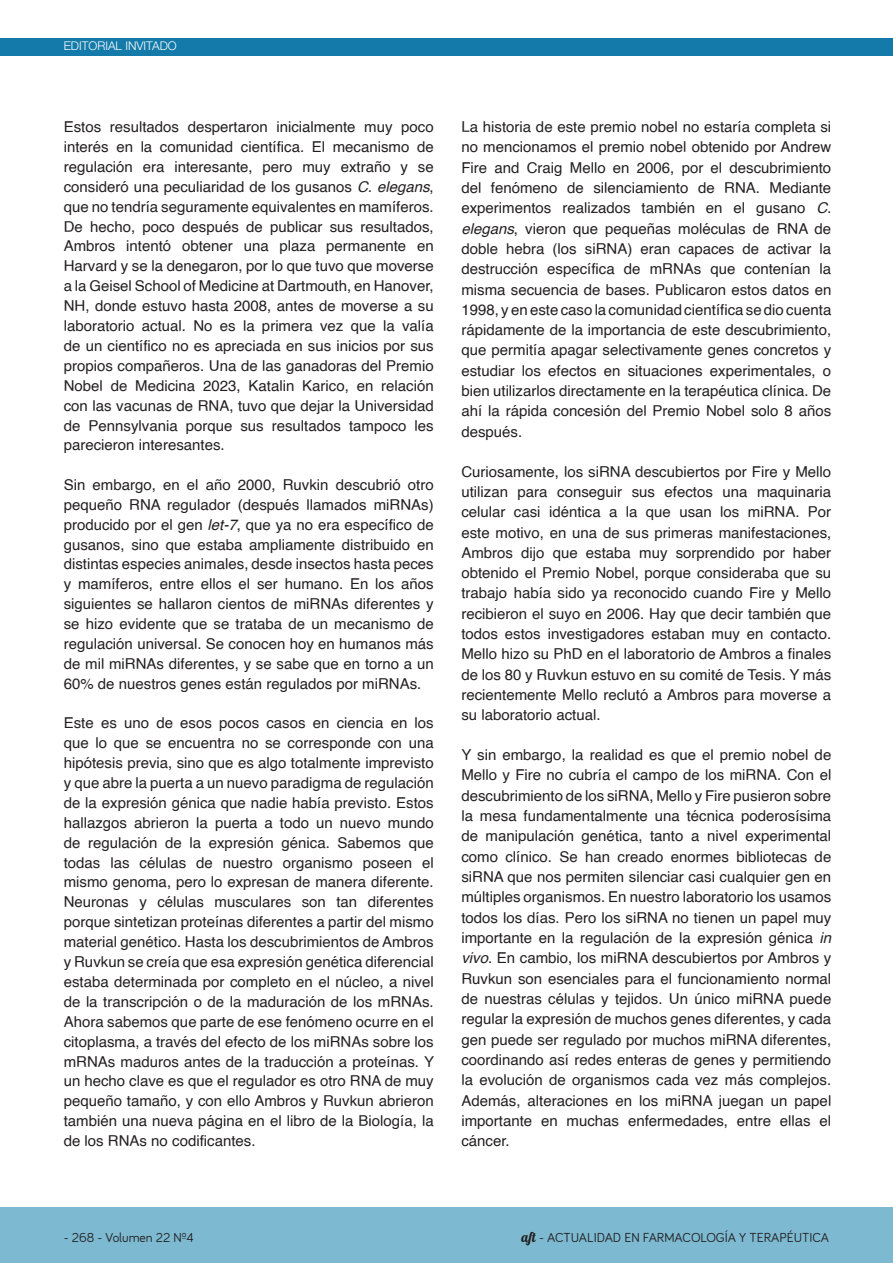
<style>
.page{position:relative;width:893px;height:1263px;background:#fff}
.page>*{position:absolute;margin:0;border:0;box-sizing:border-box;transform-origin:0 0}
.PÁRRAFO{font:15px/20px "Helvetica";color:#231f20;text-align:justify}
.NUMERACIÓN{font:13.5px "Bariol";color:#231f20}
.t1{font:300 12px "Helvetica Neue";color:#fff}
.s1{font-style:italic}
.s2{font-family:"Lobster 1.4"}
</style>
<div class="page">
<div style="left:0;top:38px;width:893px;height:17px;background:#137aa9"></div>
<div style="left:0;top:1208px;width:893px;height:55px;background:#7dbad2"></div>
<p class="t1" style="left:64px;top:38px;width:114px">EDITORIAL INVITADO</p>
<p class="PÁRRAFO" style="left:64px;top:117px;width:371px">Estos resultados despertaron inicialmente muy poco interés en la comunidad científica. El mecanismo de regulación era interesante, pero muy extraño y se consideró una peculiaridad de los gusanos <span class="s1">C. elegans</span>, que no tendría seguramente equivalentes en mamíferos.<br>De hecho, poco después de publicar sus resultados, Ambros intentó obtener una plaza permanente en Harvard y se la denegaron, por lo que tuvo que moverse a la Geisel School of Medicine at Dartmouth, en Hanover, NH, donde estuvo hasta 2008, antes de moverse a su laboratorio actual. No es la primera vez que la valía de un científico no es apreciada en sus inicios por sus propios compañeros. Una de las ganadoras del Premio Nobel de Medicina 2023, Katalin Karico, en relación con las vacunas de RNA, tuvo que dejar la Universidad de Pennsylvania porque sus resultados tampoco les parecieron interesantes.</p>
<p class="PÁRRAFO" style="left:64px;top:475px;width:371px">Sin embargo, en el año 2000, Ruvkin descubrió otro pequeño RNA regulador (después llamados miRNAs) producido por el gen <span class="s1">let-7</span>, que ya no era específico de gusanos, sino que estaba ampliamente distribuido en distintas especies animales, desde insectos hasta peces y mamíferos, entre ellos el ser humano. En los años siguientes se hallaron cientos de miRNAs diferentes y se hizo evidente que se trataba de un mecanismo de regulación universal. Se conocen hoy en humanos más de mil miRNAs diferentes, y se sabe que en torno a un 60% de nuestros genes están regulados por miRNAs.</p>
<p class="PÁRRAFO" style="left:64px;top:713px;width:372px">Este es uno de esos pocos casos en ciencia en los que lo que se encuentra no se corresponde con una hipótesis previa, sino que es algo totalmente imprevisto y que abre la puerta a un nuevo paradigma de regulación de la expresión génica que nadie había previsto. Estos hallazgos abrieron la puerta a todo un nuevo mundo de regulación de la expresión génica. Sabemos que todas las células de nuestro organismo poseen el mismo genoma, pero lo expresan de manera diferente.<br>Neuronas y células musculares son tan diferentes porque sintetizan proteínas diferentes a partir del mismo material genético. Hasta los descubrimientos de Ambros y Ruvkun se creía que esa expresión genética diferencial estaba determinada por completo en el núcleo, a nivel de la transcripción o de la maduración de los mRNAs.<br>Ahora sabemos que parte de ese fenómeno ocurre en el citoplasma, a través del efecto de los miRNAs sobre los mRNAs maduros antes de la traducción a proteínas. Y un hecho clave es que el regulador es otro RNA de muy pequeño tamaño, y con ello Ambros y Ruvkun abrieron también una nueva página en el libro de la Biología, la de los RNAs no codificantes.</p>
<p class="PÁRRAFO" style="left:461px;top:117px;width:371px">La historia de este premio nobel no estaría completa si no mencionamos el premio nobel obtenido por Andrew Fire and Craig Mello en 2006, por el descubrimiento del fenómeno de silenciamiento de RNA. Mediante experimentos realizados también en el gusano <span class="s1">C. elegans</span>, vieron que pequeñas moléculas de RNA de doble hebra (los siRNA) eran capaces de activar la destrucción específica de mRNAs que contenían la misma secuencia de bases. Publicaron estos datos en 1998, y en este caso la comunidad científica se dio cuenta rápidamente de la importancia de este descubrimiento, que permitía apagar selectivamente genes concretos y estudiar los efectos en situaciones experimentales, o bien utilizarlos directamente en la terapéutica clínica. De ahí la rápida concesión del Premio Nobel solo 8 años después.</p>
<p class="PÁRRAFO" style="left:461px;top:462px;width:371px">Curiosamente, los siRNA descubiertos por Fire y Mello utilizan para conseguir sus efectos una maquinaria celular casi idéntica a la que usan los miRNA. Por este motivo, en una de sus primeras manifestaciones, Ambros dijo que estaba muy sorprendido por haber obtenido el Premio Nobel, porque consideraba que su trabajo había sido ya reconocido cuando Fire y Mello recibieron el suyo en 2006. Hay que decir también que todos estos investigadores estaban muy en contacto.<br>Mello hizo su PhD en el laboratorio de Ambros a finales de los 80 y Ruvkun estuvo en su comité de Tesis. Y más recientemente Mello reclutó a Ambros para moverse a su laboratorio actual.</p>
<p class="PÁRRAFO" style="left:461px;top:745px;width:371px">Y sin embargo, la realidad es que el premio nobel de Mello y Fire no cubría el campo de los miRNA. Con el descubrimiento de los siRNA, Mello y Fire pusieron sobre la mesa fundamentalmente una técnica poderosísima de manipulación genética, tanto a nivel experimental como clínico. Se han creado enormes bibliotecas de siRNA que nos permiten silenciar casi cualquier gen en múltiples organismos. En nuestro laboratorio los usamos todos los días. Pero los siRNA no tienen un papel muy importante en la regulación de la expresión génica <span class="s1">in vivo</span>. En cambio, los miRNA descubiertos por Ambros y Ruvkun son esenciales para el funcionamiento normal de nuestras células y tejidos. Un único miRNA puede regular la expresión de muchos genes diferentes, y cada gen puede ser regulado por muchos miRNA diferentes, coordinando así redes enteras de genes y permitiendo la evolución de organismos cada vez más complejos.<br>Además, alteraciones en los miRNA juegan un papel importante en muchas enfermedades, entre ellas el cáncer.</p>
<p class="NUMERACIÓN" style="left:64px;top:1230px;width:132px">- 268 - Volumen 22 Nº4</p>
<p class="NUMERACIÓN" style="left:522px;top:1230px;width:309px"><span class="s2">aft</span> - ACTUALIDAD EN FARMACOLOGÍA Y TERAPÉUTICA</p>
</div>
